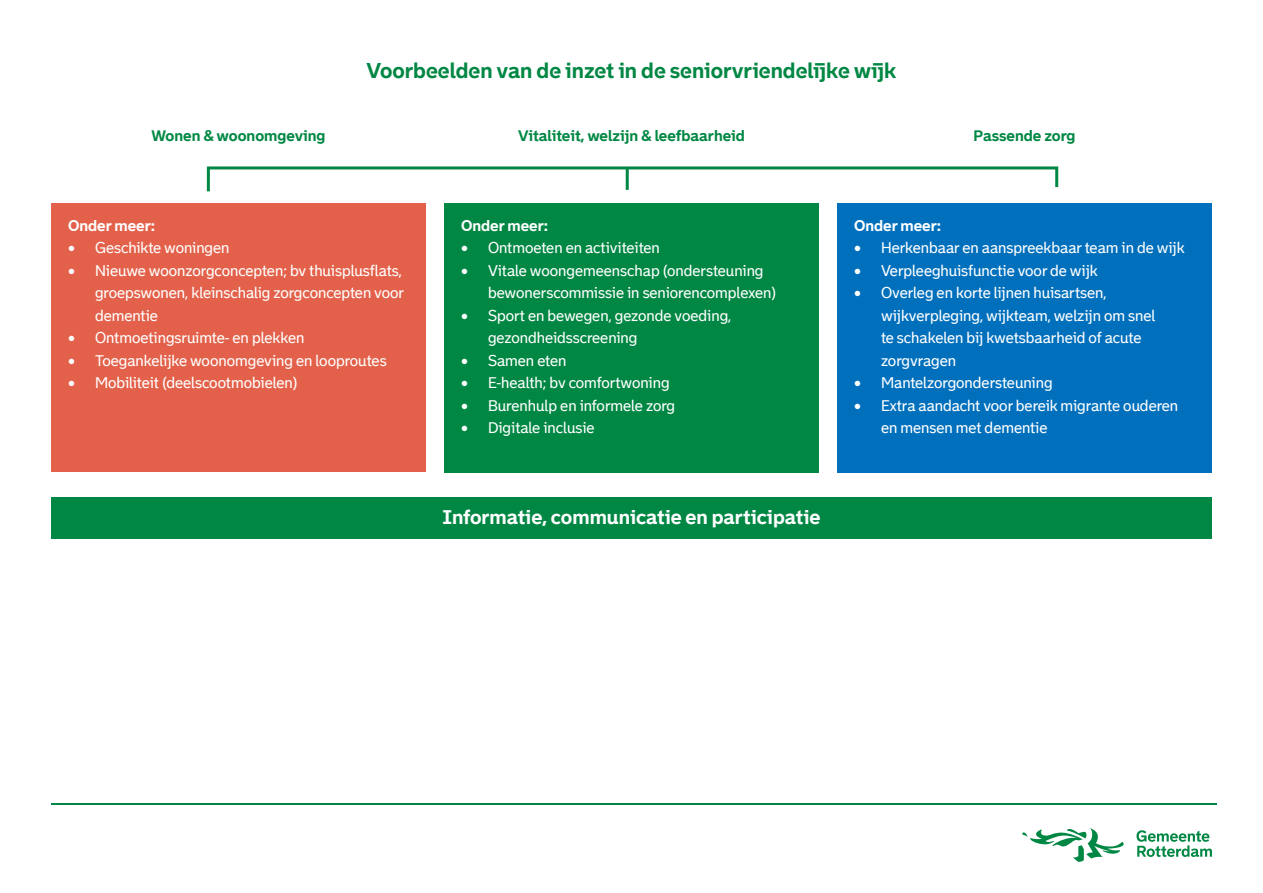
<style>
.page{position:relative;width:1263px;height:893px;background:#fff}
.page>*{position:absolute;margin:0;border:0;box-sizing:border-box;transform-origin:0 0}
.Kop{font:21px "Bolder Heading";color:#008743}
.Platte_tekst_3{font:700 19.5px "Bolder";color:#fff}
.t1{font:15px/22.5px "Bolder";color:#fff}
.Platte_tekst_3-2{font:700 15px "Bolder";color:#008743}
.Platte_tekst_3-3{font:700 15px "Bolder";color:#fff}
</style>
<div class="page">
<hr style="left:51px;top:803px;width:1166px;height:2px;background:#008743">
<svg style="left:1136px;top:830px;width:76px;height:27px"></svg>
<svg style="left:1022px;top:828px;width:102px;height:34px"></svg>
<div style="left:51px;top:203px;width:375px;height:269px;background:#e3614a"></div>
<div style="left:444px;top:203px;width:375px;height:270px;background:#008743"></div>
<div style="left:837px;top:203px;width:375px;height:270px;background:#0070bd"></div>
<div style="left:51px;top:497px;width:1161px;height:42px;background:#008743"></div>
<svg style="left:206px;top:166px;width:853px;height:26px"></svg>
<hr style="left:626px;top:169px;width:3px;height:21px;background:#008743">
<p class="Platte_tekst_3-2" style="left:151px;top:126px;width:176px">Wonen &amp; woonomgeving</p>
<h1 class="Kop" style="left:366px;top:58px;width:531px">Voorbeelden van de inzet in de seniorvriendelijke wijk</h1>
<p class="Platte_tekst_3-2" style="left:518px;top:126px;width:228px">Vitaliteit, welzijn &amp; leefbaarheid</p>
<p class="Platte_tekst_3-2" style="left:973px;top:126px;width:103px">Passende zorg</p>
<p class="Platte_tekst_3-3" style="left:68px;top:216px;width:89px">Onder meer:</p>
<p class="t1" style="left:68px;top:237px;width:163px">• Geschikte woningen</p>
<p class="t1" style="left:95px;top:259px;width:310px;text-indent:-27px">• Nieuwe woonzorgconcepten; bv thuisplusflats, groepswonen, kleinschalig zorgconcepten voor dementie</p>
<p class="t1" style="left:68px;top:327px;width:238px">• Ontmoetingsruimte- en plekken</p>
<p class="t1" style="left:68px;top:349px;width:320px">• Toegankelijke woonomgeving en looproutes</p>
<p class="t1" style="left:68px;top:372px;width:231px">• Mobiliteit (deelscootmobielen)</p>
<p class="Platte_tekst_3-3" style="left:461px;top:216px;width:89px">Onder meer:</p>
<p class="t1" style="left:461px;top:237px;width:200px">• Ontmoeten en activiteiten</p>
<p class="t1" style="left:488px;top:259px;width:290px;text-indent:-27px">• Vitale woongemeenschap (ondersteuning bewonerscommissie in seniorencomplexen)</p>
<p class="t1" style="left:488px;top:304px;width:245px;text-indent:-27px">• Sport en bewegen, gezonde voeding, gezondheidsscreening</p>
<p class="t1" style="left:461px;top:349px;width:107px">• Samen eten</p>
<p class="t1" style="left:461px;top:372px;width:210px">• E-health; bv comfortwoning</p>
<p class="t1" style="left:461px;top:394px;width:216px">• Burenhulp en informele zorg</p>
<p class="t1" style="left:461px;top:417px;width:135px">• Digitale inclusie</p>
<p class="Platte_tekst_3" style="left:442px;top:505px;width:379px">Informatie, communicatie en participatie</p>
<p class="Platte_tekst_3-3" style="left:854px;top:216px;width:89px">Onder meer:</p>
<p class="t1" style="left:854px;top:237px;width:332px">• Herkenbaar en aanspreekbaar team in de wijk</p>
<p class="t1" style="left:854px;top:259px;width:245px">• Verpleeghuisfunctie voor de wijk</p>
<p class="t1" style="left:881px;top:282px;width:276px;text-indent:-27px">• Overleg en korte lijnen huisartsen, wijkverpleging, wijkteam, welzijn om snel te schakelen bij kwetsbaarheid of acute zorgvragen</p>
<p class="t1" style="left:854px;top:372px;width:200px">• Mantelzorgondersteuning</p>
<p class="t1" style="left:881px;top:394px;width:299px;text-indent:-27px">• Extra aandacht voor bereik migrante ouderen en mensen met dementie</p>
</div>
